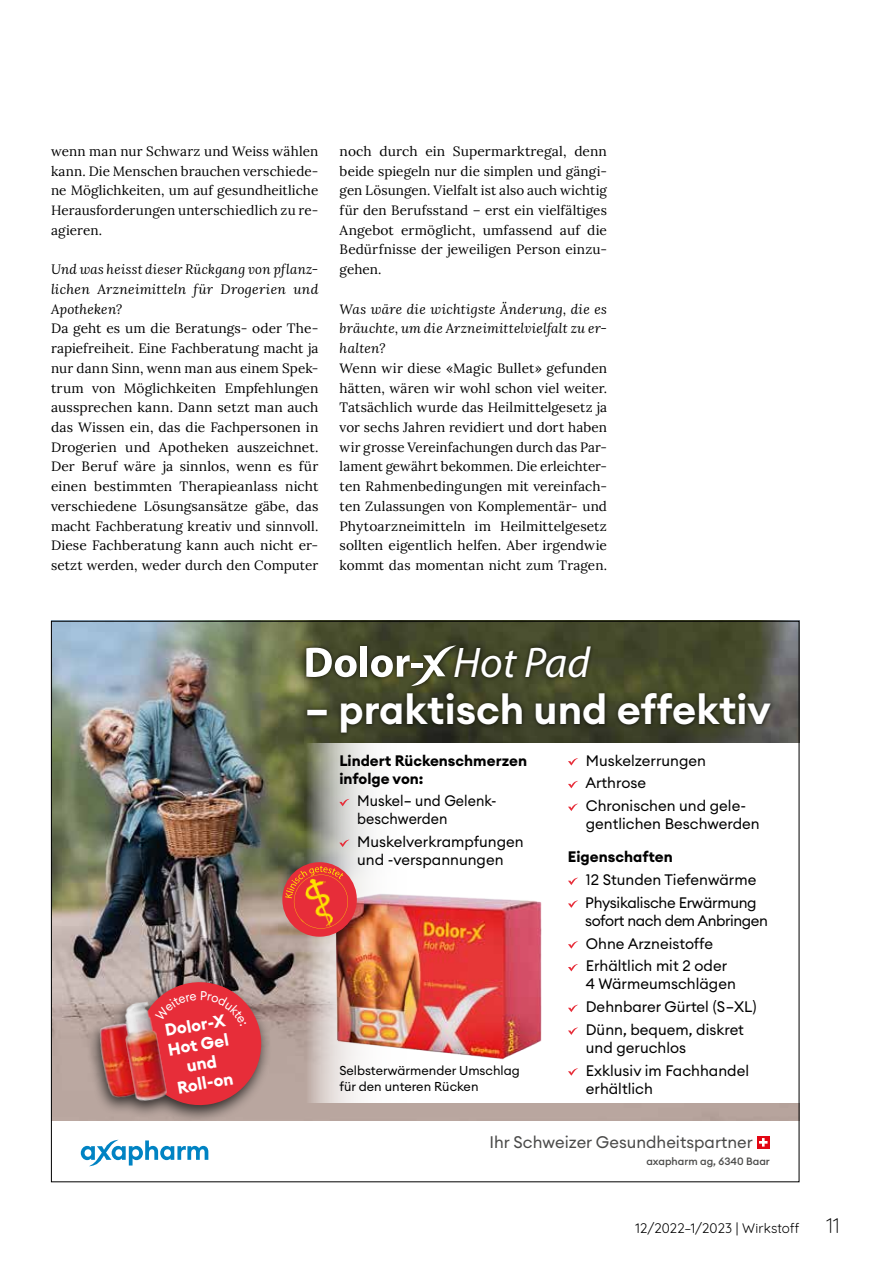
<style>
.page{position:relative;width:893px;height:1263px;background:#fff}
.page>*{position:absolute;margin:0;border:0;box-sizing:border-box;transform-origin:0 0}
.t1{font:italic 43.05px "Myriad Pro";color:#fff}
.t2{font:600 40.95px "Euclid Circular A";color:#fff}
.t3{font:300 21px "Quicksand";color:#000}
.t4{font:700 16.8px/19.5px "Euclid Circular A";color:#fff;text-align:center}
.t5{font:16.5px "Euclid Circular A";color:#4a4a49}
.t6{font:15px/22.8px "Euclid Circular A";color:#000}
.t7{font:700 15px/18px "Euclid Circular A";color:#000}
.t8{font:15px/22.8px "Euclid Circular A";letter-spacing:-.02em;color:#000}
.t9{font:15px/18px "Euclid Circular A";color:#000;scale:.95 1}
.t10{font:13.5px/19.8px "Lora";color:#000;text-align:justify}
.t11{font:italic 13.5px/19.6px "Lora";letter-spacing:.015em;color:#000;text-align:justify}
.t12{font:13.5px "Quicksand";letter-spacing:-.005em;color:#000}
.t13{font:12.75px/15.3px "Euclid Circular A";color:#000}
.t14{font:500 10.5px "Euclid Circular A";color:#4a4a49}
</style>
<div class="page">
<img style="left:53px;top:623px;width:744px;height:498px">
<svg style="left:306px;top:743px;width:106px;height:360px"></svg>
<div style="left:412px;top:743px;width:387px;height:360px;background:#fff"></div>
<svg style="left:339px;top:799px;width:11px;height:7px"></svg>
<svg style="left:339px;top:840px;width:11px;height:7px"></svg>
<svg style="left:568px;top:758px;width:10px;height:7px"></svg>
<svg style="left:568px;top:781px;width:10px;height:7px"></svg>
<svg style="left:568px;top:804px;width:10px;height:7px"></svg>
<svg style="left:568px;top:878px;width:10px;height:7px"></svg>
<svg style="left:568px;top:900px;width:10px;height:8px"></svg>
<svg style="left:568px;top:941px;width:10px;height:8px"></svg>
<svg style="left:568px;top:964px;width:10px;height:7px"></svg>
<svg style="left:568px;top:1005px;width:10px;height:7px"></svg>
<svg style="left:568px;top:1027px;width:10px;height:8px"></svg>
<svg style="left:568px;top:1068px;width:10px;height:8px"></svg>
<div style="left:86px;top:975px;width:186px;height:148px;background:#000;opacity:.75"></div>
<img style="left:95px;top:1018px;width:23px;height:85px">
<img style="left:118px;top:997px;width:15px;height:111px">
<div style="left:51px;top:1121px;width:748px;height:61px;background:#fff"></div>
<svg style="left:81px;top:1140px;width:127px;height:26px"></svg>
<div style="left:757px;top:1136px;width:13px;height:13px;background:#e30613"></div>
<svg style="left:759px;top:1138px;width:8px;height:8px"></svg>
<div style="left:302px;top:641px;width:473px;height:96px;background:#000;opacity:.75"></div>
<svg style="left:306px;top:648px;width:51px;height:29px"></svg>
<div style="left:361px;top:646px;width:6px;height:31px;background:#fff"></div>
<svg style="left:371px;top:645px;width:85px;height:41px"></svg>
<img style="left:313px;top:877px;width:229px;height:199px">
<svg style="left:282px;top:861px;width:76px;height:76px;background:#cd564d"></svg>
<img style="left:301px;top:878px;width:38px;height:49px">
<img style="left:301px;top:919px;width:30px;height:8px">
<img style="left:133px;top:977px;width:133px;height:133px">
<p class="t10" style="left:51px;top:140px;width:269px">wenn man nur Schwarz und Weiss wählen kann. Die Menschen brauchen verschiede&shy;ne Möglichkeiten, um auf gesundheitliche Herausforderungen unterschiedlich zu re&shy;agieren.</p>
<p class="t11" style="left:51px;top:259px;width:269px">Und was heisst dieser Rückgang von pflanz&shy;lichen Arzneimitteln für Drogerien und Apotheken?</p>
<p class="t10" style="left:51px;top:318px;width:269px">Da geht es um die Beratungs- oder The&shy;rapiefreiheit. Eine Fachberatung macht ja nur dann Sinn, wenn man aus einem Spek&shy;trum von Möglichkeiten Empfehlungen aussprechen kann. Dann setzt man auch das Wissen ein, das die Fachpersonen in Drogerien und Apotheken auszeichnet.<br>Der Beruf wäre ja sinnlos, wenn es für einen bestimmten Therapieanlass nicht verschiedene Lösungsansätze gäbe, das macht Fachberatung kreativ und sinnvoll.<br>Diese Fachberatung kann auch nicht er&shy;setzt werden, weder durch den Computer</p>
<p class="t10" style="left:340px;top:140px;width:269px">noch durch ein Supermarktregal, denn beide spiegeln nur die simplen und gängi&shy;gen Lösungen. Vielfalt ist also auch wichtig für den Berufsstand – erst ein vielfältiges Angebot ermöglicht, umfassend auf die Bedürfnisse der jeweiligen Person einzu&shy;gehen.</p>
<p class="t11" style="left:340px;top:299px;width:269px">Was wäre die wichtigste Änderung, die es bräuchte, um die Arzneimittelvielfalt zu er&shy;halten?</p>
<p class="t10" style="left:340px;top:357px;width:269px">Wenn wir diese «Magic Bullet» gefunden hätten, wären wir wohl schon viel weiter.<br>Tatsächlich wurde das Heilmittelgesetz ja vor sechs Jahren revidiert und dort haben wir grosse Vereinfachungen durch das Par&shy;lament gewährt bekommen. Die erleichter&shy;ten Rahmenbedingungen mit vereinfach&shy;ten Zulassungen von Komplementär- und Phytoarzneimitteln im Heilmittelgesetz sollten eigentlich helfen. Aber irgendwie kommt das momentan nicht zum Tragen.</p>
<h1 class="t1" style="left:453px;top:636px;width:138px">Hot Pad</h1>
<p class="t4" style="left:163px;top:1021px;width:63px;rotate:-10deg">Dolor-X<br>Hot Gel und<br>Roll-on</p>
<h2 class="t2" style="left:305px;top:683px;width:467px">– praktisch und effektiv</h2>
<p class="t7" style="left:339px;top:751px;width:189px">Lindert Rückenschmerzen infolge von:</p>
<p class="t9" style="left:357px;top:792px;width:148px">Muskel– und Gelenk&shy;beschwerden</p>
<p class="t6" style="left:357px;top:832px;width:168px;line-height:18px">Muskelverkrampfungen und -verspannungen</p>
<p class="t13" style="left:339px;top:1063px;width:182px">Selbsterwärmender Umschlag für den unteren Rücken</p>
<p class="t6" style="left:585px;top:749px;width:162px">Muskelzerrungen<br>Arthrose<br>Chronischen und gele-</p>
<p class="t6" style="left:586px;top:812px;width:175px">gentlichen Beschwerden</p>
<p class="t7" style="left:568px;top:848px;width:106px">Eigenschaften</p>
<p class="t8" style="left:585px;top:868px;width:173px">12 Stunden Tiefenwärme<br>Physikalische Erwärmung</p>
<p class="t6" style="left:585px;top:909px;width:184px">sofort nach dem Anbringen<br>Ohne Arzneistoffe<br>Erhältlich mit 2 oder</p>
<p class="t6" style="left:586px;top:972px;width:172px">4 Wärmeumschlägen<br>Dehnbarer Gürtel (S–XL)<br>Dünn, bequem, diskret</p>
<p class="t6" style="left:586px;top:1036px;width:165px">und geruchlos<br>Exklusiv im Fachhandel</p>
<p class="t6" style="left:586px;top:1077px;width:69px">erhältlich</p>
<p class="t5" style="left:490px;top:1131px;width:265px">Ihr Schweizer Gesundheitspartner</p>
<p class="t14" style="left:646px;top:1155px;width:125px">axapharm ag, 6340 Baar</p>
<p class="t12" style="left:635px;top:1218px;width:165px">12/2022–1/2023 | Wirkstoff</p>
<h3 class="t3" style="left:826px;top:1209px;width:15px">11</h3>
</div>
